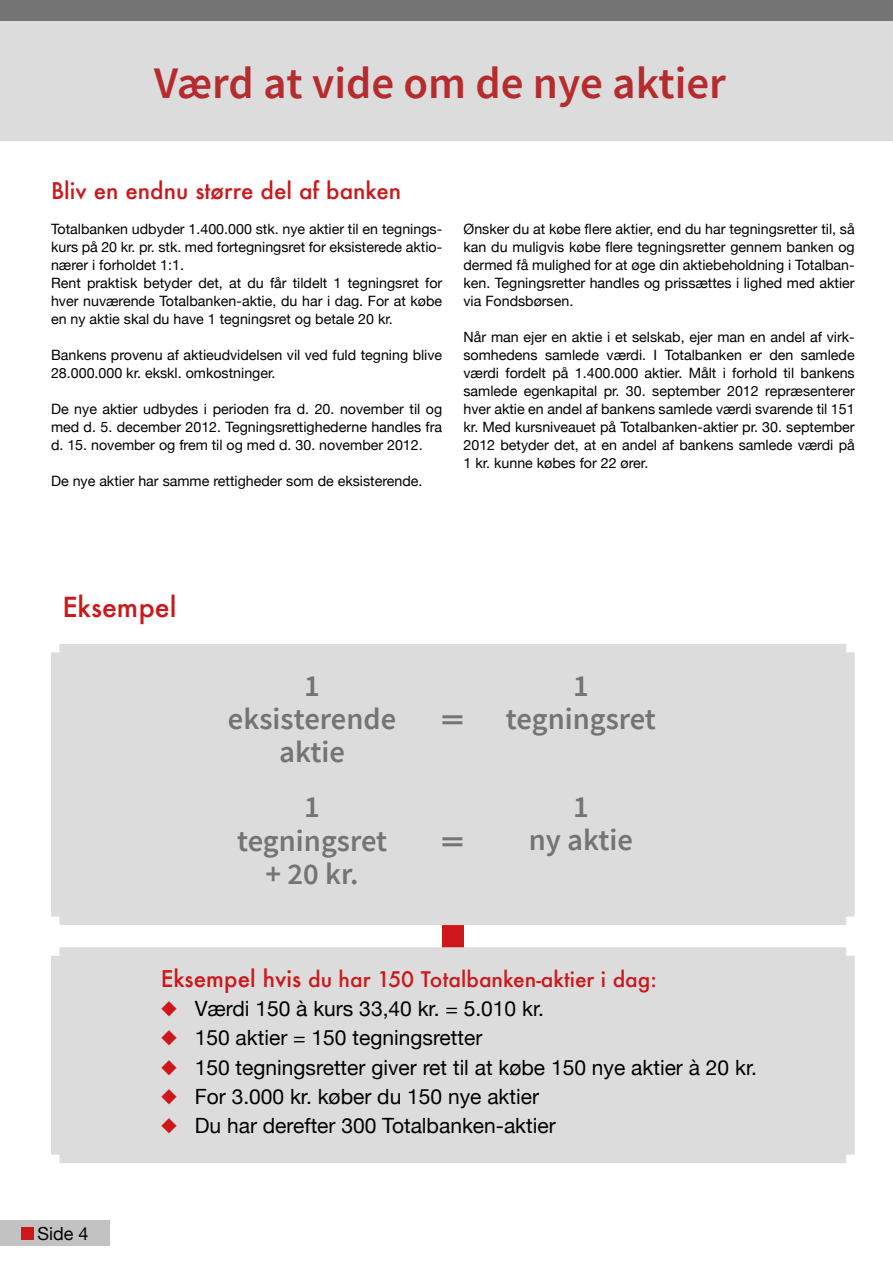
<style>
.page{position:relative;width:893px;height:1263px;background:#fff}
.page>*{position:absolute;margin:0;border:0;box-sizing:border-box;transform-origin:0 0}
.t1{font:600 45px "Source Sans Pro";color:#b62b2d}
.t2{font:500 38.1px "Futura";color:#757474}
.t3{font:600 30.6px/33px "Source Sans Pro";color:#757474;text-align:center}
.t4{font:500 27px "Futura";color:#cd171a}
.t5{font:500 22.5px "Futura";color:#cd171a}
.t6{font:21px "Helvetica Neue";color:#000}
.t7{font:500 21px "Futura";color:#cd171a}
.t8{font:18px "Helvetica Neue";color:#000}
.t9{font:14.25px/18px "Helvetica Neue";color:#000;text-align:justify}
.s1{font-size:22.5px}
.s2{color:#cd171a}
</style>
<div class="page">
<div style="left:0;top:0;width:893px;height:21px;background:#757474"></div>
<div style="left:0;top:1220px;width:110px;height:26px;background:#c2c2c2"></div>
<div style="left:21px;top:1227px;width:13px;height:13px;background:#cd171a"></div>
<div style="left:0;top:21px;width:893px;height:119px;background:#dcdcdc"></div>
<div style="left:442px;top:874px;width:22px;height:78px;background:#cd171a"></div>
<div style="left:51px;top:644px;width:804px;height:281px;background:#dcdcdc"></div>
<div style="left:51px;top:947px;width:804px;height:216px;background:#dcdcdc"></div>
<h1 class="t1" style="left:154px;top:55px;width:573px">Værd at vide om de nye aktier</h1>
<h3 class="t5" style="left:51px;top:175px;width:352px">Bliv en endnu større del af banken</h3>
<p class="t9" style="left:51px;top:221px;width:393px;text-align:left">Totalbanken udbyder 1.400.000 stk. nye aktier til en tegnings&shy;kurs på 20 kr. pr. stk. med fortegningsret for eksisterede aktio&shy;nærer i forholdet 1:1.<br>Rent praktisk betyder det, at du får tildelt 1 tegningsret for hver nuværende Totalbanken-aktie, du har i dag. For at købe en ny aktie skal du have 1 tegningsret og betale 20 kr.</p>
<p class="t9" style="left:51px;top:347px;width:393px">Bankens provenu af aktieudvidelsen vil ved fuld tegning blive<br>28.000.000 kr. ekskl. omkostninger.</p>
<p class="t9" style="left:51px;top:401px;width:393px">De nye aktier udbydes i perioden fra d. 20. november til og med d. 5. december 2012. Tegningsrettighederne handles fra d. 15. november og frem til og med d. 30. november 2012.</p>
<p class="t9" style="left:51px;top:473px;width:373px">De nye aktier har samme rettigheder som de eksisterende.</p>
<p class="t9" style="left:463px;top:221px;width:393px">Ønsker du at købe flere aktier, end du har tegningsretter til, så kan du muligvis købe flere tegningsretter gennem banken og dermed få mulighed for at øge din aktiebeholdning i Totalban&shy;ken. Tegningsretter handles og prissættes i lighed med aktier via Fondsbørsen.</p>
<p class="t9" style="left:463px;top:329px;width:393px">Når man ejer en aktie i et selskab, ejer man en andel af virk&shy;somhedens samlede værdi. I Totalbanken er den samlede værdi fordelt på 1.400.000 aktier. Målt i forhold til bankens samlede egenkapital pr. 30. september 2012 repræsenterer hver aktie en andel af bankens samlede værdi svarende til 151 kr. Med kursniveauet på Totalbanken-aktier pr. 30. september 2012 betyder det, at en andel af bankens samlede værdi på 1 kr. kunne købes for 22 ører.</p>
<h3 class="t4" style="left:62px;top:589px;width:116px">Eksempel</h3>
<h3 class="t3" style="left:228px;top:670px;width:170px">1 eksisterende aktie</h3>
<h3 class="t3" style="left:237px;top:792px;width:152px">1 tegningsret + 20 kr.</h3>
<h2 class="t2" style="left:441px;top:694px;width:25px">=</h2>
<h2 class="t2" style="left:441px;top:816px;width:25px">=</h2>
<h3 class="t3" style="left:506px;top:670px;width:152px">1 tegningsret</h3>
<h3 class="t3" style="left:529px;top:791px;width:106px">1<br>ny aktie</h3>
<p class="t8" style="left:38px;top:1220px;width:53px">Side 4</p>
<h3 class="t7" style="left:161px;top:965px;width:498px"><span class="s1">Eksempel hvis</span> du har 150 Totalbanken-aktier i dag:</h3>
<h3 class="t6" style="left:161px;top:994px;width:385px"><span class="s2">◆</span> Værdi 150 à kurs 33,40 kr. = 5.010 kr.</h3>
<h3 class="t6" style="left:161px;top:1023px;width:323px"><span class="s2">◆</span> 150 aktier = 150 tegningsretter</h3>
<h3 class="t6" style="left:161px;top:1052px;width:598px"><span class="s2">◆</span> 150 tegningsretter giver ret til at købe 150 nye aktier à 20 kr.</h3>
<h3 class="t6" style="left:161px;top:1081px;width:380px"><span class="s2">◆</span> For 3.000 kr. køber du 150 nye aktier</h3>
<h3 class="t6" style="left:161px;top:1110px;width:397px"><span class="s2">◆</span> Du har derefter 300 Totalbanken-aktier</h3>
</div>
